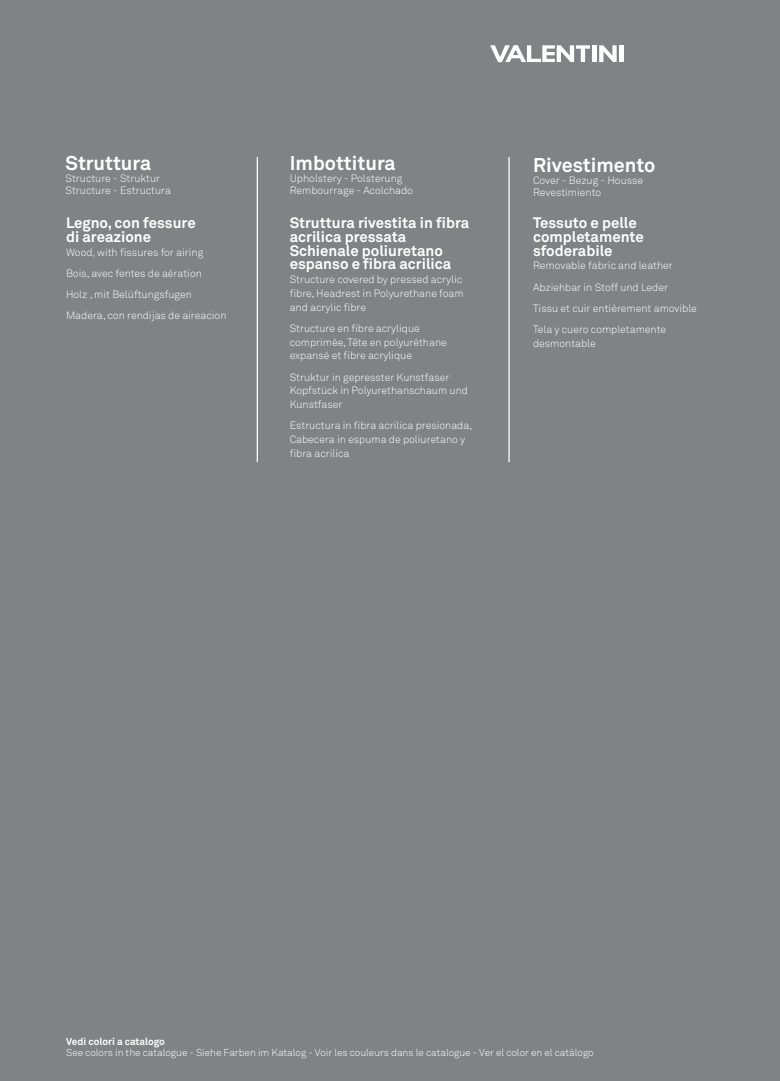
<style>
.page{position:relative;width:780px;height:1081px;background:#808285}
.page>*{position:absolute;margin:0;border:0;box-sizing:border-box;transform-origin:0 0}
.t1{font:700 19.75px "Akkurat";color:#fff}
.t2{font:700 15px/13.8px "Akkurat";color:#fff}
.t3{font:300 10.5px/13.8px "Akkurat";color:#fff}
.t4{font:300 10px "Akkurat";color:#fff}
.t5{font:700 10px "Akkurat";color:#fff}
</style>
<div class="page">
<svg style="left:490px;top:45px;width:100px;height:17px"></svg>
<hr style="left:592px;top:45px;width:4px;height:17px;background:#fff">
<svg style="left:599px;top:45px;width:17px;height:17px"></svg>
<div style="left:619px;top:45px;width:5px;height:17px;background:#fff"></div>
<hr style="left:257px;top:157px;width:1px;height:305px;background:#fff">
<hr style="left:508px;top:157px;width:1px;height:305px;background:#fff">
<h1 class="t1" style="left:66px;top:151px;width:87px">Struttura</h1>
<p class="t3" style="left:66px;top:172px;width:107px;line-height:11.9px">Structure - Struktur<br>Structure - Estructura</p>
<h2 class="t2" style="left:66px;top:216px;width:131px">Legno, con fessure di areazione</h2>
<p class="t3" style="left:66px;top:242px;width:162px;line-height:21.2px">Wood, with fissures for airing<br>Bois, avec fentes de aération<br>Holz , mit Belüftungsfugen<br>Madera, con rendijas de aireacion</p>
<h1 class="t1" style="left:290px;top:151px;width:107px">Imbottitura</h1>
<p class="t3" style="left:290px;top:172px;width:125px;line-height:11.9px">Upholstery - Polsterung<br>Rembourrage - Acolchado</p>
<h2 class="t2" style="left:290px;top:216px;width:181px">Struttura rivestita in fibra acrilica pressata<br>Schienale poliuretano espanso e fibra acrilica</h2>
<p class="t3" style="left:290px;top:273px;width:175px">Structure covered by pressed acrylic fibre, Headrest in Polyurethane foam and acrylic fibre</p>
<p class="t3" style="left:290px;top:322px;width:159px">Structure en fibre acrylique comprimée, Tête en polyuréthane expansé et fibre acrylique</p>
<p class="t3" style="left:290px;top:370px;width:180px">Struktur in gepresster Kunstfaser<br>Kopfstück in Polyurethanschaum und<br>Kunstfaser</p>
<p class="t3" style="left:290px;top:419px;width:184px">Estructura in fibra acrilica presionada,<br>Cabecera in espuma de poliuretano y fibra acrilica</p>
<h1 class="t1" style="left:533px;top:153px;width:124px">Rivestimento</h1>
<p class="t3" style="left:533px;top:175px;width:112px;line-height:11.9px">Cover - Bezug - Housse<br>Revestimiento</p>
<h2 class="t2" style="left:533px;top:216px;width:112px">Tessuto e pelle completamente sfoderabile</h2>
<p class="t3" style="left:533px;top:255px;width:165px;line-height:21.2px">Removable fabric and leather<br>Abziehbar in Stoff und Leder<br>Tissu et cuir entièrement amovible<br>Tela y cuero completamente</p>
<p class="t3" style="left:533px;top:337px;width:64px">desmontable</p>
<p class="t5" style="left:66px;top:1035px;width:100px">Vedi colori a catalogo</p>
<p class="t4" style="left:66px;top:1046px;width:529px">See colors in the catalogue - Siehe Farben im Katalog - Voir les couleurs dans le catalogue - Ver el color en el catálogo</p>
</div>
